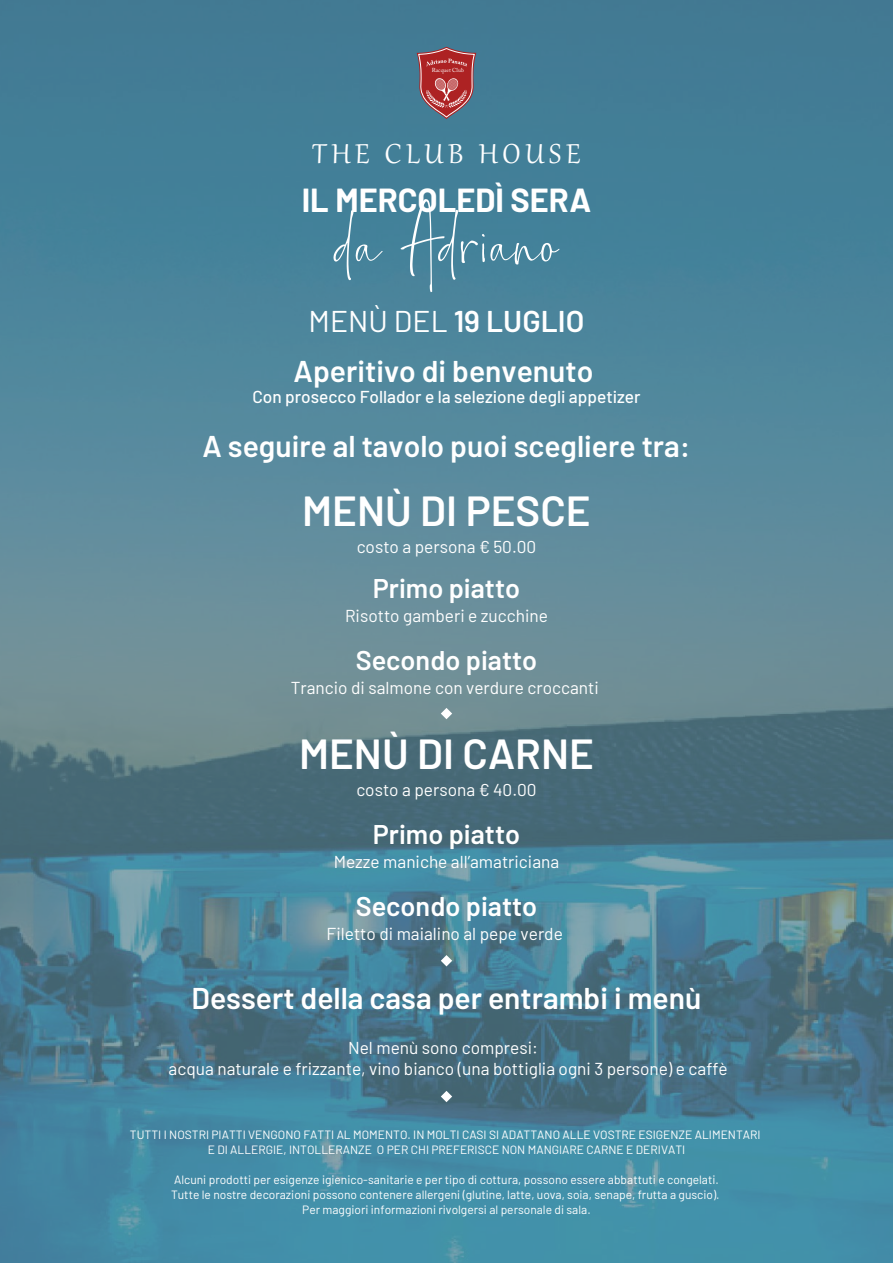
<style>
.page{position:relative;width:893px;height:1263px;background:#fff}
.page>*{position:absolute;margin:0;border:0;box-sizing:border-box;transform-origin:0 0}
.t1{font:600 42px "Barlow";color:#fff}
.t2{font:33.75px "Gabriola";letter-spacing:.14em;color:#fff}
.t3{font:700 32.55px "Barlow";color:#fff}
.t4{font:600 30px "Barlow";color:#fff}
.t5{font:600 27px "Barlow";color:#fff}
.t6{font:17.25px/21px "Barlow";color:#fff;text-align:center}
.t7{font:500 17.25px "Barlow";color:#fff}
.t8{font:12px/15px "Barlow";color:#fff;text-align:center}
.t9{font:5.85px "Adobe Caslon Pro";color:#fff}
.s1{font-weight:400}
</style>
<div class="page">
<img style="left:0;top:0;width:893px;height:1263px">
<svg style="left:441px;top:955px;width:11px;height:11px"></svg>
<svg style="left:441px;top:1091px;width:11px;height:11px"></svg>
<svg style="left:441px;top:708px;width:11px;height:11px"></svg>
<svg style="left:417px;top:47px;width:59px;height:72px;background:#9b545b"></svg>
<svg style="left:333px;top:210px;width:50px;height:70px;background:#538ca2"></svg>
<svg style="left:400px;top:199px;width:159px;height:93px;background:#508aa0"></svg>
<p class="t9" style="left:432px;top:66px;width:34px">Racquet Club</p>
<h2 class="t2" style="left:313px;top:132px;width:269px">THE CLUB HOUSE</h2>
<h3 class="t3" style="left:302px;top:177px;width:291px">IL MERCOLEDÌ SERA</h3>
<h3 class="t4" style="left:309px;top:299px;width:277px"><span class="s1">MENÙ DEL</span> 19 LUGLIO</h3>
<h3 class="t4" style="left:294px;top:349px;width:301px">Aperitivo di benvenuto</h3>
<h3 class="t7" style="left:252px;top:384px;width:390px">Con prosecco Follador e la selezione degli appetizer</h3>
<h3 class="t4" style="left:202px;top:424px;width:489px">A seguire al tavolo puoi scegliere tra:</h3>
<h1 class="t1" style="left:302px;top:480px;width:290px">MENÙ DI PESCE</h1>
<h3 class="t6" style="left:357px;top:534px;width:181px">costo a persona € 50.00</h3>
<h3 class="t5" style="left:373px;top:568px;width:149px">Primo piatto</h3>
<h3 class="t6" style="left:345px;top:603px;width:204px">Risotto gamberi e zucchine</h3>
<h3 class="t5" style="left:356px;top:640px;width:183px">Secondo piatto</h3>
<h3 class="t6" style="left:291px;top:675px;width:310px">Trancio di salmone con verdure croccanti</h3>
<h1 class="t1" style="left:299px;top:723px;width:296px">MENÙ DI CARNE</h1>
<h3 class="t6" style="left:356px;top:777px;width:182px">costo a persona € 40.00</h3>
<h3 class="t5" style="left:373px;top:814px;width:149px">Primo piatto</h3>
<h3 class="t6" style="left:334px;top:849px;width:227px">Mezze maniche all’amatriciana</h3>
<h3 class="t5" style="left:356px;top:886px;width:183px">Secondo piatto</h3>
<h3 class="t6" style="left:327px;top:921px;width:238px">Filetto di maialino al pepe verde</h3>
<h3 class="t4" style="left:192px;top:976px;width:511px">Dessert della casa per entrambi i menù</h3>
<h3 class="t6" style="left:169px;top:1035px;width:561px">Nel menù sono compresi:<br>acqua naturale e frizzante, vino bianco (una bottiglia ogni 3 persone) e caffè</h3>
<p class="t8" style="left:130px;top:1126px;width:632px">TUTTI I NOSTRI PIATTI VENGONO FATTI AL MOMENTO. IN MOLTI CASI SI ADATTANO ALLE VOSTRE ESIGENZE ALIMENTARI<br>E DI ALLERGIE, INTOLLERANZE O PER CHI PREFERISCE NON MANGIARE CARNE E DERIVATI</p>
<p class="t8" style="left:171px;top:1171px;width:550px">Alcuni prodotti per esigenze igienico-sanitarie e per tipo di cottura, possono essere abbattuti e congelati.<br>Tutte le nostre decorazioni possono contenere allergeni (glutine, latte, uova, soia, senape, frutta a guscio).<br>Per maggiori informazioni rivolgersi al personale di sala.</p>
</div>
